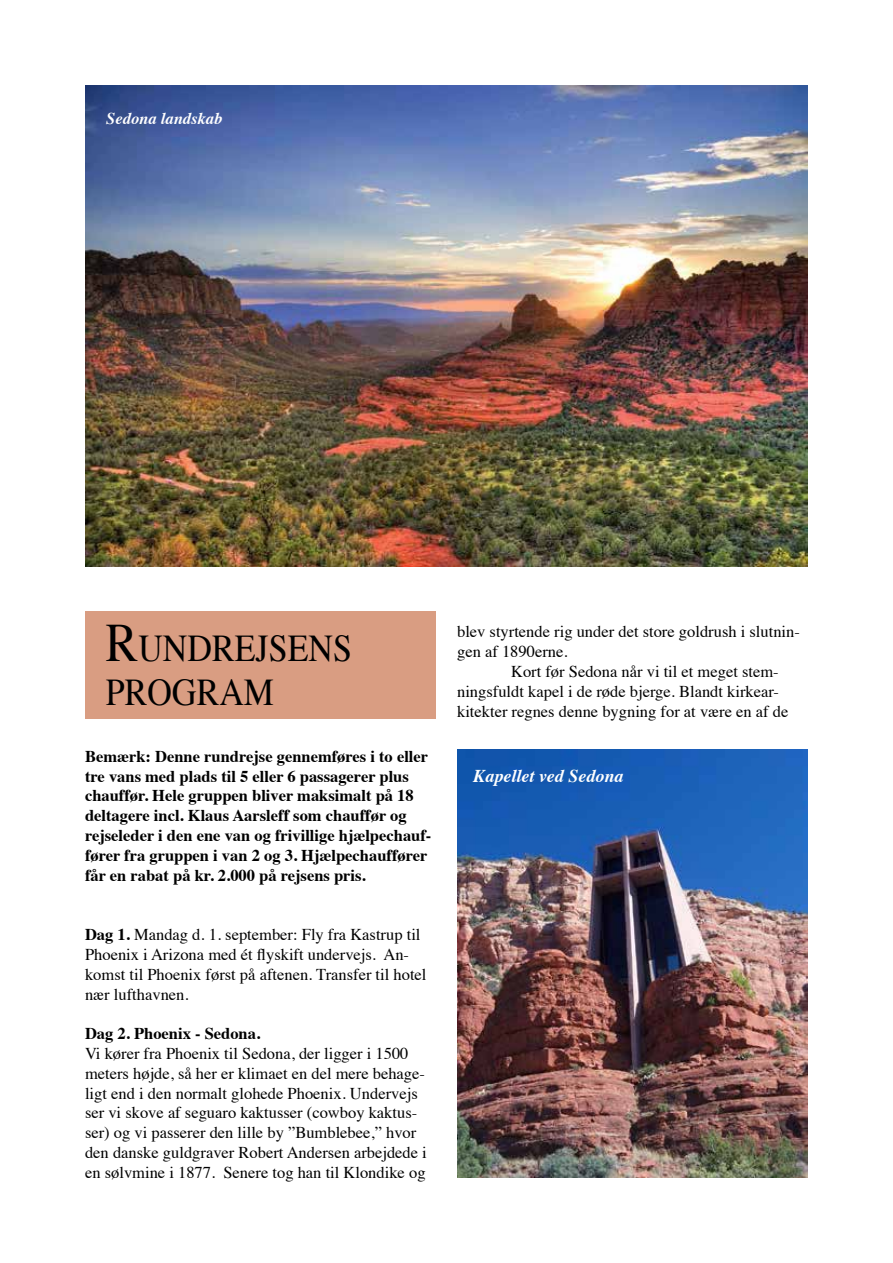
<style>
.page{position:relative;width:893px;height:1263px;background:#fff}
.page>*{position:absolute;margin:0;border:0;box-sizing:border-box;transform-origin:0 0}
.t1{font:37.8px/44.1px "Times";color:#000;scale:.9 1}
.t2{font:italic 700 18px "Times";color:#fff}
.t3{font:16.5px/19.8px "Times";color:#000}
.t4{font:700 16.5px/19.8px "Times";color:#000}
.t5{font:italic 700 16.5px "Times";color:#fff}
.s1{font-size:54px}
.s2{font-weight:700}
</style>
<div class="page">
<div style="left:85px;top:611px;width:351px;height:108px;background:#d99d82"></div>
<img style="left:85px;top:85px;width:723px;height:482px">
<img style="left:457px;top:749px;width:351px;height:429px">
<p class="t5" style="left:106px;top:103px;width:117px">Sedona landskab</p>
<h1 class="t1" style="left:106px;top:623px;width:275px"><span class="s1">R</span>UNDREJSENS<br>PROGRAM</h1>
<p class="t4" style="left:85px;top:745px;width:348px">Bemærk: Denne rundrejse gennemføres i to eller tre vans med plads til 5 eller 6 passagerer plus chauffør. Hele gruppen bliver maksimalt på 18 deltagere incl. Klaus Aarsleff som chauffør og rejseleder i den ene van og frivillige hjælpechauf&shy;fører fra gruppen i van 2 og 3. Hjælpechauffører får en rabat på kr. 2.000 på rejsens pris.</p>
<p class="t3" style="left:85px;top:923px;width:343px"><span class="s2">Dag 1.</span> Mandag d. 1. september: Fly fra Kastrup til Phoenix i Arizona med ét flyskift undervejs. An&shy;komst til Phoenix først på aftenen. Transfer til hotel nær lufthavnen.</p>
<p class="t4" style="left:85px;top:1022px;width:177px">Dag 2. Phoenix - Sedona.</p>
<p class="t3" style="left:85px;top:1042px;width:343px">Vi kører fra Phoenix til Sedona, der ligger i 1500 meters højde, så her er klimaet en del mere behage&shy;ligt end i den normalt glohede Phoenix. Undervejs ser vi skove af seguaro kaktusser (cowboy kaktus&shy;ser) og vi passerer den lille by ”Bumblebee,” hvor den danske guldgraver Robert Andersen arbejdede i en sølvmine i 1877. Senere tog han til Klondike og</p>
<p class="t3" style="left:457px;top:621px;width:344px">blev styrtende rig under det store goldrush i slutnin&shy;gen af 1890erne.</p>
<p class="t3" style="left:457px;top:660px;width:333px;text-indent:54px">Kort før Sedona når vi til et meget stem&shy;ningsfuldt kapel i de røde bjerge. Blandt kirkear&shy;kitekter regnes denne bygning for at være en af de</p>
<p class="t2" style="left:473px;top:759px;width:151px">Kapellet ved Sedona</p>
</div>
